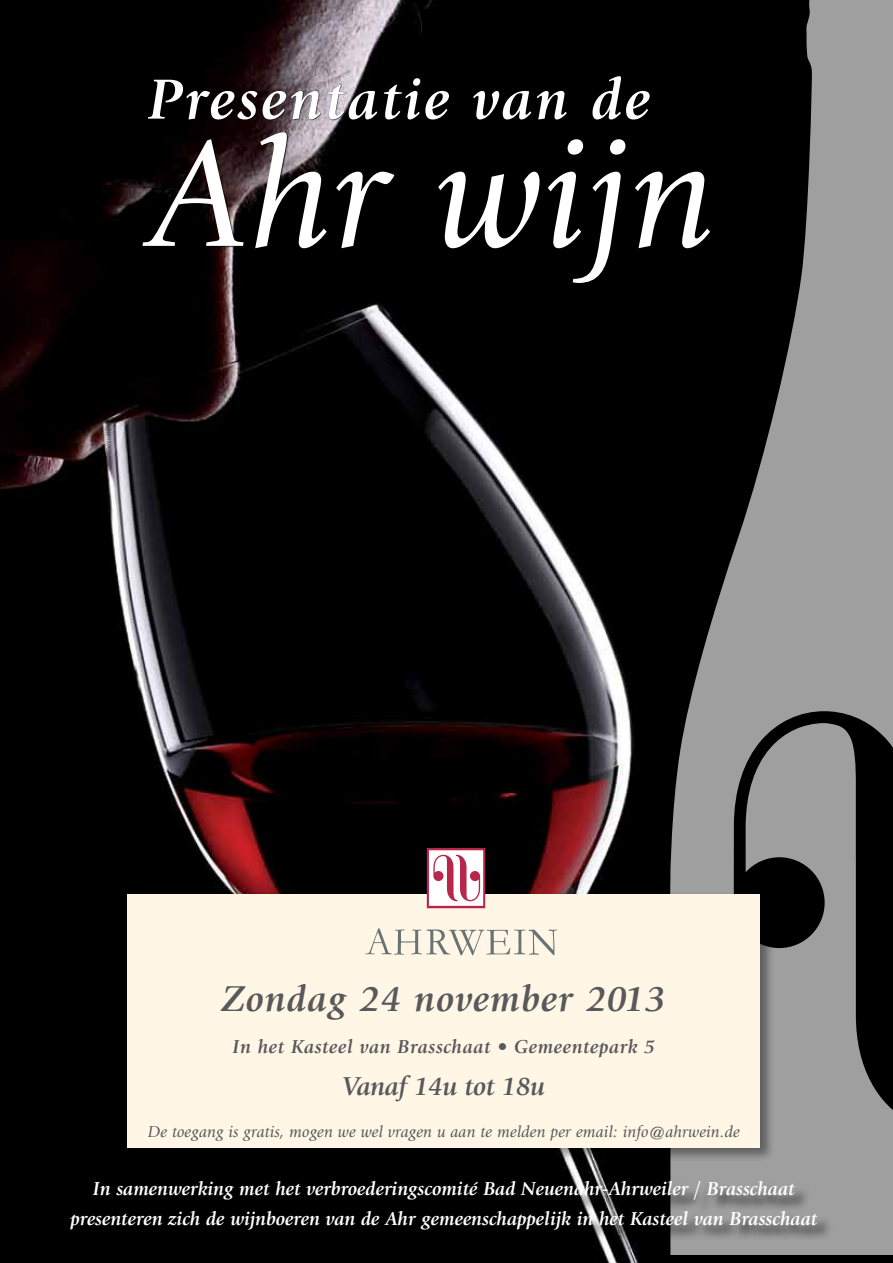
<style>
.page{position:relative;width:893px;height:1263px;background:#fff}
.page>*{position:absolute;margin:0;border:0;box-sizing:border-box;transform-origin:0 0}
.t1{font:italic 157.95px "Giovanni";letter-spacing:.01em;color:#fff}
.t2{font:italic 700 58.95px "Giovanni";letter-spacing:.05em;color:#fff}
.t3{font:italic 700 37.5px "Giovanni";letter-spacing:.03em;color:#58595b}
.t4{font:italic 700 27px "Giovanni";letter-spacing:-.015em;color:#58595b}
.t5{font:italic 700 19.5px/29.2px "Giovanni";color:#fff;text-align:center}
.t6{font:italic 700 19.5px "Giovanni";letter-spacing:.03em;color:#58595b}
.t7{font:italic 16.5px "Giovanni";letter-spacing:.01em;color:#58595b}
</style>
<div class="page">
<div style="left:197px;top:0;width:696px;height:1263px;background:#000"></div>
<img style="left:0;top:0;width:639px;height:1263px">
<svg style="left:670px;top:0;width:223px;height:1254px;fill:#9f9f9f"></svg>
<div style="left:143px;top:76px;width:568px;height:208px;background:#000"></div>
<div style="left:126px;top:892px;width:649px;height:270px;background:#000;opacity:.4"></div>
<div style="left:127px;top:894px;width:633px;height:253px;background:#fff6e6"></div>
<svg style="left:365px;top:928px;width:192px;height:27px"></svg>
<svg style="left:430px;top:851px;width:52px;height:54px;background:#ebc3cd"></svg>
<div style="left:427px;top:848px;width:58px;height:60px;border:2px solid #b7274c"></div>
<div style="left:72px;top:1182px;width:761px;height:63px;background:#000;opacity:.75"></div>
<h2 class="t2" style="left:148px;top:67px;width:503px">Presentatie van de</h2>
<h1 class="t1" style="left:148px;top:107px;width:568px">Ahr wijn</h1>
<h3 class="t3" style="left:222px;top:978px;width:446px">Zondag 24 november 2013</h3>
<p class="t6" style="left:233px;top:1036px;width:424px">In het Kasteel van Brasschaat • Gemeentepark 5</p>
<h3 class="t4" style="left:343px;top:1071px;width:204px">Vanaf 14u tot 18u</h3>
<p class="t7" style="left:148px;top:1123px;width:594px">De toegang is gratis, mogen we wel vragen u aan te melden per email: info@ahrwein.de</p>
<p class="t5" style="left:70px;top:1174px;width:748px">In samenwerking met het verbroederingscomité Bad Neuenahr-Ahrweiler / Brasschaat presenteren zich de wijnboeren van de Ahr gemeenschappelijk in het Kasteel van Brasschaat</p>
</div>
